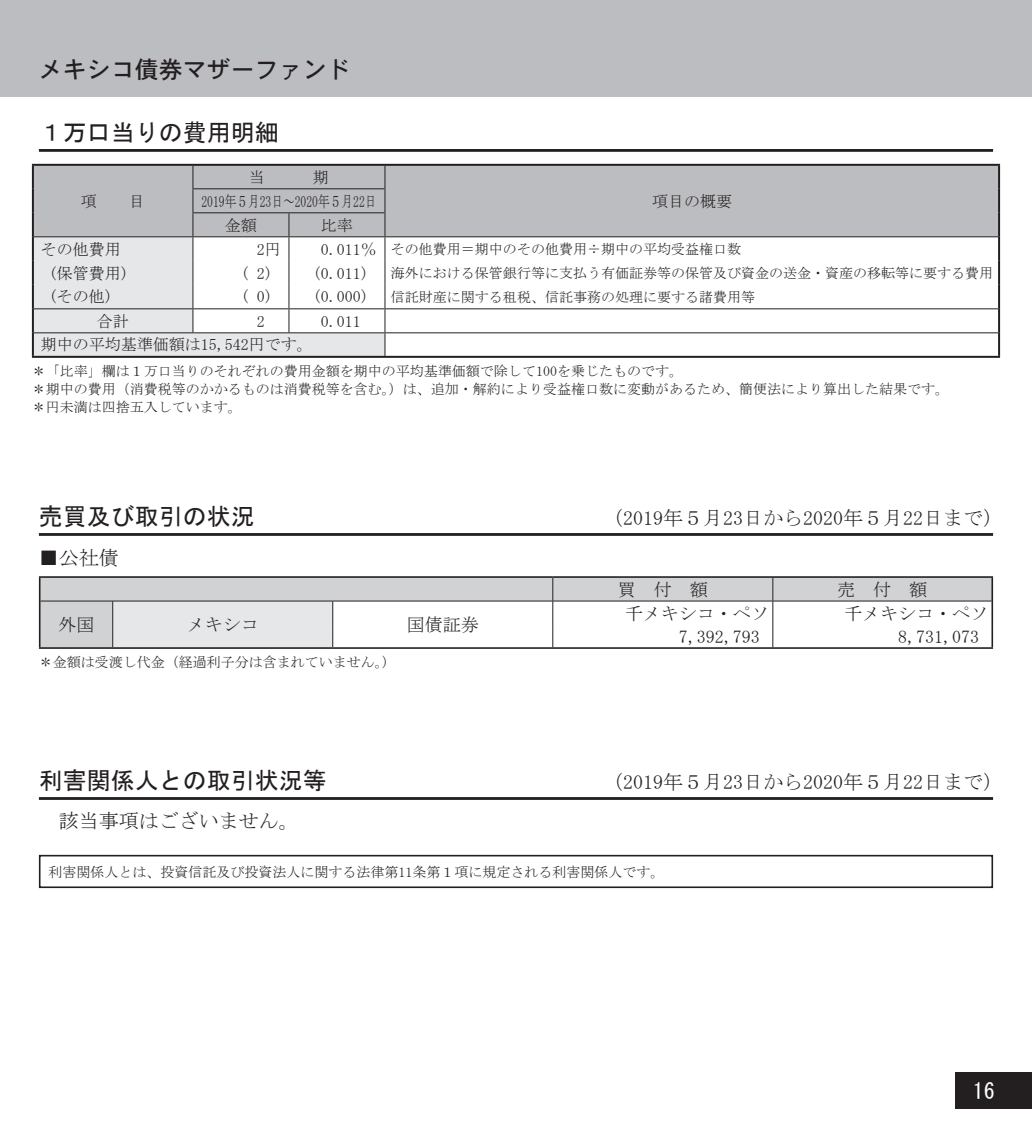
<style>
.page{position:relative;width:1032px;height:1134px;background:#fff}
.page>*{position:absolute;margin:0;border:0;box-sizing:border-box;transform-origin:0 0}
.t1{font:24px "MS Gothic";color:#231f20}
.t2{font:24px "DFHS Gothic W5 WIN RKSJ H";color:#231f20}
.t3{font:22px "MS Gothic";color:#fff}
.t4{font:20px "MS Mincho";color:#231f20}
.t5{font:18px "MS Mincho";color:#231f20}
.t6{font:16px "MS Mincho";color:#231f20}
.t7{font:16px "MS Mincho";color:#231f20;scale:.73 1}
.t8{font:14px/18px "MS Mincho";color:#231f20}
.s1{font-size:16px}
</style>
<div class="page">
<div style="left:0;top:0;width:1032px;height:96px;background:#bcbdc0"></div>
<div style="left:956px;top:1072px;width:76px;height:36px;background:#231f20"></div>
<hr style="left:39px;top:149px;width:954px;height:3px;background:#231f20">
<div style="left:385px;top:166px;width:613px;height:70px;background:#bcbdc0"></div>
<hr style="left:32px;top:164px;width:161px;height:2px;background:#231f20">
<hr style="left:32px;top:166px;width:2px;height:23px;background:#231f20">
<hr style="left:32px;top:189px;width:2px;height:24px;background:#231f20">
<hr style="left:32px;top:213px;width:2px;height:24px;background:#231f20">
<hr style="left:193px;top:164px;width:807px;height:2px;background:#231f20">
<hr style="left:998px;top:166px;width:2px;height:23px;background:#231f20">
<hr style="left:998px;top:189px;width:2px;height:24px;background:#231f20">
<hr style="left:998px;top:213px;width:2px;height:24px;background:#231f20">
<hr style="left:32px;top:237px;width:2px;height:24px;background:#231f20">
<hr style="left:998px;top:237px;width:2px;height:24px;background:#231f20">
<hr style="left:32px;top:261px;width:2px;height:24px;background:#231f20">
<hr style="left:998px;top:261px;width:2px;height:24px;background:#231f20">
<hr style="left:32px;top:285px;width:2px;height:24px;background:#231f20">
<hr style="left:998px;top:285px;width:2px;height:24px;background:#231f20">
<hr style="left:32px;top:309px;width:2px;height:24px;background:#231f20">
<hr style="left:998px;top:309px;width:2px;height:24px;background:#231f20">
<hr style="left:32px;top:333px;width:2px;height:23px;background:#231f20">
<hr style="left:998px;top:333px;width:2px;height:23px;background:#231f20">
<hr style="left:32px;top:356px;width:968px;height:2px;background:#231f20">
<hr style="left:385px;top:236px;width:613px;height:1px;background:#231f20">
<hr style="left:385px;top:308px;width:613px;height:1px;background:#231f20">
<hr style="left:34px;top:332px;width:964px;height:1px;background:#231f20">
<svg style="left:33px;top:166px;width:352px;height:190px"></svg>
<hr style="left:39px;top:533px;width:954px;height:3px;background:#231f20">
<svg style="left:41px;top:578px;width:950px;height:69px"></svg>
<div style="left:113px;top:601px;width:220px;height:47px;background:#e6e7e9"></div>
<svg style="left:772px;top:578px;width:1px;height:69px"></svg>
<hr style="left:333px;top:647px;width:660px;height:2px;background:#231f20">
<hr style="left:39px;top:647px;width:294px;height:2px;background:#231f20">
<hr style="left:41px;top:601px;width:292px;height:1px;background:#231f20">
<hr style="left:333px;top:601px;width:220px;height:1px;background:#231f20">
<hr style="left:553px;top:601px;width:220px;height:1px;background:#231f20">
<svg style="left:112px;top:601px;width:1px;height:46px"></svg>
<svg style="left:332px;top:601px;width:1px;height:46px"></svg>
<svg style="left:552px;top:578px;width:1px;height:69px"></svg>
<hr style="left:39px;top:578px;width:2px;height:23px;background:#231f20">
<hr style="left:39px;top:601px;width:2px;height:24px;background:#231f20">
<hr style="left:39px;top:625px;width:2px;height:22px;background:#231f20">
<hr style="left:991px;top:578px;width:2px;height:23px;background:#231f20">
<hr style="left:991px;top:601px;width:2px;height:24px;background:#231f20">
<hr style="left:991px;top:625px;width:2px;height:22px;background:#231f20">
<hr style="left:553px;top:576px;width:440px;height:2px;background:#231f20">
<hr style="left:39px;top:576px;width:514px;height:2px;background:#231f20">
<hr style="left:773px;top:601px;width:218px;height:1px;background:#231f20">
<hr style="left:39px;top:797px;width:954px;height:3px;background:#231f20">
<div style="left:39px;top:855px;width:954px;height:33px;border:2px solid #231f20"></div>
<h1 class="t2" style="left:39px;top:57px;width:313px">メキシコ債券マザーファンド</h1>
<h1 class="t1" style="left:39px;top:120px;width:241px">１万口当りの費用明細</h1>
<p class="t6" style="left:81px;top:193px;width:66px">項　　目</p>
<p class="t7" style="left:201px;top:193px;width:242px">2019年５月23日～2020年５月22日</p>
<p class="t6" style="left:652px;top:193px;width:81px">項目の概要</p>
<p class="t6" style="left:225px;top:217px;width:33px">金額</p>
<p class="t6" style="left:321px;top:217px;width:33px">比率</p>
<p class="t6" style="left:41px;top:241px;width:81px">その他費用</p>
<p class="t6" style="left:257px;top:241px;width:25px">2円</p>
<p class="t8" style="left:321px;top:240px;width:421px"><span class="s1">0.011％</span> その他費用＝期中のその他費用÷期中の平均受益権口数</p>
<p class="t6" style="left:49px;top:265px;width:82px">(保管費用)</p>
<p class="t6" style="left:241px;top:265px;width:33px">( 2)</p>
<p class="t6" style="left:313px;top:265px;width:57px">(0.011)</p>
<p class="t8" style="left:391px;top:264px;width:603px">海外における保管銀行等に支払う有価証券等の保管及び資金の送金・資産の移転等に要する費用</p>
<p class="t6" style="left:49px;top:289px;width:65px">(その他)</p>
<p class="t6" style="left:241px;top:289px;width:33px">( 0)</p>
<p class="t6" style="left:313px;top:289px;width:57px">(0.000)</p>
<p class="t8" style="left:391px;top:288px;width:365px">信託財産に関する租税、信託事務の処理に要する諸費用等</p>
<p class="t6" style="left:97px;top:313px;width:34px">合計</p>
<p class="t6" style="left:257px;top:313px;width:9px">2</p>
<p class="t6" style="left:321px;top:313px;width:41px">0.011</p>
<p class="t6" style="left:41px;top:337px;width:274px">期中の平均基準価額は15,542円です。</p>
<p class="t8" style="left:32px;top:362px;width:919px">＊「比率」欄は１万口当りのそれぞれの費用金額を期中の平均基準価額で除して100を乗じたものです。<br>＊期中の費用（消費税等のかかるものは消費税等を含む。）は、追加・解約により受益権口数に変動があるため、簡便法により算出した結果です。＊円未満は四捨五入しています。</p>
<h1 class="t1" style="left:39px;top:504px;width:217px">売買及び取引の状況</h1>
<h3 class="t4" style="left:603px;top:508px;width:401px">（2019年５月23日から2020年５月22日まで）</h3>
<h3 class="t4" style="left:39px;top:548px;width:81px">■公社債</h3>
<p class="t5" style="left:618px;top:580px;width:91px">買　付　額</p>
<p class="t5" style="left:837px;top:580px;width:91px">売　付　額</p>
<p class="t5" style="left:58px;top:615px;width:37px">外国</p>
<p class="t5" style="left:187px;top:615px;width:73px">メキシコ</p>
<p class="t5" style="left:407px;top:615px;width:73px">国債証券</p>
<p class="t5" style="left:625px;top:604px;width:145px">千メキシコ・ペソ</p>
<p class="t5" style="left:844px;top:604px;width:145px">千メキシコ・ペソ</p>
<p class="t5" style="left:679px;top:627px;width:82px">7,392,793</p>
<p class="t5" style="left:898px;top:627px;width:82px">8,731,073</p>
<p class="t8" style="left:39px;top:653px;width:358px">＊金額は受渡し代金（経過利子分は含まれていません。）</p>
<h1 class="t1" style="left:39px;top:768px;width:290px">利害関係人との取引状況等</h1>
<h3 class="t4" style="left:603px;top:772px;width:401px">（2019年５月23日から2020年５月22日まで）</h3>
<h3 class="t4" style="left:39px;top:811px;width:262px">　該当事項はございません。</h3>
<p class="t8" style="left:49px;top:862px;width:618px">利害関係人とは、投資信託及び投資法人に関する法律第11条第１項に規定される利害関係人です。</p>
<h2 class="t3" style="left:973px;top:1080px;width:23px">16</h2>
</div>
